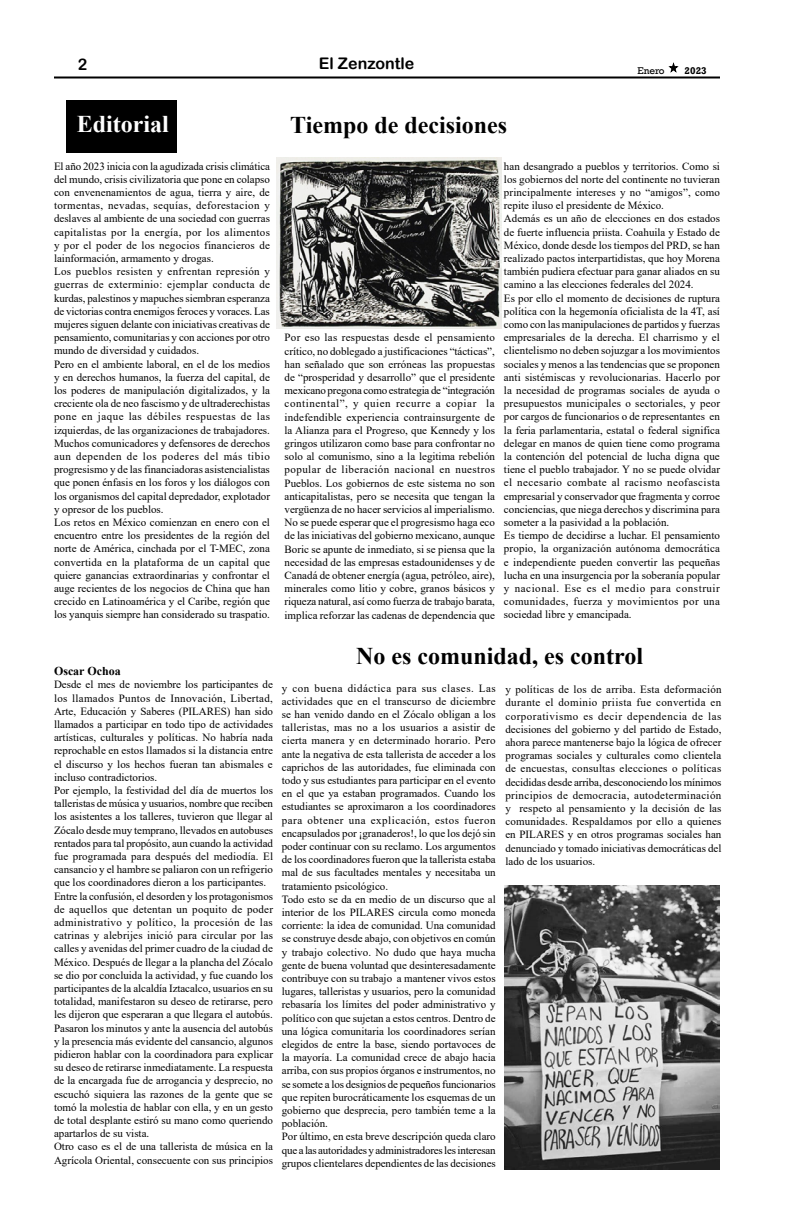
<style>
.page{position:relative;width:792px;height:1224px;background:#fff}
.page>*{position:absolute;margin:0;border:0;box-sizing:border-box;transform-origin:0 0}
.t1{font:700 24px "Times New Roman";color:#000}
.t2{font:700 24px "Times New Roman";color:#fff}
.t3{font:16px "Arial Rounded MT Bold";color:#000}
.t4{font:700 12px "Times New Roman";color:#000}
.t5{font:11px/13.2px "Times New Roman";color:#000}
.t6{font:10px "Rockwell";color:#000}
.t7{font:700 10px "Rockwell";color:#000}
</style>
<div class="page">
<svg style="left:668px;top:62px;width:11px;height:11px"></svg>
<hr style="left:54px;top:76px;width:666px;height:2px;background:#000">
<div style="left:66px;top:100px;width:111px;height:53px;background:#000"></div>
<img style="left:276px;top:158px;width:225px;height:170px">
<img style="left:504px;top:886px;width:216px;height:284px">
<h2 class="t3" style="left:78px;top:55px;width:11px">2</h2>
<h2 class="t3" style="left:319px;top:54px;width:97px">El Zenzontle</h2>
<h1 class="t2" style="left:77px;top:107px;width:94px">Editorial</h1>
<h1 class="t1" style="left:290px;top:108px;width:218px">Tiempo de decisiones</h1>
<p class="t6" style="left:637px;top:64px;width:29px">Enero</p>
<p class="t7" style="left:685px;top:64px;width:24px">2023</p>
<p class="t5" style="left:54px;top:159px;width:218px">El año 2023 inicia con la agudizada crisis climática del mundo, crisis civilizatoria que pone en colapso con envenenamientos de agua, tierra y aire, de tormentas, nevadas, sequías, deforestacion y deslaves al ambiente de una sociedad con guerras capitalistas por la energía, por los alimentos y por el poder de los negocios financieros de lainformación, armamento y drogas.<br>Los pueblos resisten y enfrentan represión y guerras de exterminio: ejemplar conducta de kurdas, palestinos y mapuches siembran esperanza de victorias contra enemigos feroces y voraces. Las mujeres siguen delante con iniciativas creativas de pensamiento, comunitarias y con acciones por otro mundo de diversidad y cuidados.<br>Pero en el ambiente laboral, en el de los medios y en derechos humanos, la fuerza del capital, de los poderes de manipulación digitalizados, y la creciente ola de neo fascismo y de ultraderechistas pone en jaque las débiles respuestas de las izquierdas, de las organizaciones de trabajadores.<br>Muchos comunicadores y defensores de derechos aun dependen de los poderes del más tibio progresismo y de las financiadoras asistencialistas que ponen énfasis en los foros y los diálogos con los organismos del capital depredador, explotador y opresor de los pueblos.<br>Los retos en México comienzan en enero con el encuentro entre los presidentes de la región del norte de América, cinchada por el T-MEC, zona convertida en la plataforma de un capital que quiere ganancias extraordinarias y confrontar el auge recientes de los negocios de China que han crecido en Latinoamérica y el Caribe, región que los yanquis siempre han considerado su traspatio.</p>
<p class="t5" style="left:285px;top:331px;width:212px;text-align:justify">Por eso las respuestas desde el pensamiento crítico, no doblegado a justificaciones “tácticas”, han señalado que son erróneas las propuestas de “prosperidad y desarrollo” que el presidente mexicano pregona como estrategia de “integración continental”, y quien recurre a copiar la indefendible experiencia contrainsurgente de la Alianza para el Progreso, que Kennedy y los gringos utilizaron como base para confrontar no solo al comunismo, sino a la legitima rebelión popular de liberación nacional en nuestros Pueblos. Los gobiernos de este sistema no son anticapitalistas, pero se necesita que tengan la vergüenza de no hacer servicios al imperialismo.<br>No se puede esperar que el progresismo haga eco de las iniciativas del gobierno mexicano, aunque Boric se apunte de inmediato, si se piensa que la necesidad de las empresas estadounidenses y de Canadá de obtener energía (agua, petróleo, aire), minerales como litio y cobre, granos básicos y riqueza natural, así como fuerza de trabajo barata, implica reforzar las cadenas de dependencia que</p>
<p class="t5" style="left:504px;top:159px;width:218px">han desangrado a pueblos y territorios. Como si los gobiernos del norte del continente no tuvieran principalmente intereses y no “amigos”, como repite iluso el presidente de México.<br>Además es un año de elecciones en dos estados de fuerte influencia priista. Coahuila y Estado de México, donde desde los tiempos del PRD, se han realizado pactos interpartidistas, que hoy Morena también pudiera efectuar para ganar aliados en su camino a las elecciones federales del 2024.<br>Es por ello el momento de decisiones de ruptura política con la hegemonía oficialista de la 4T, así como con las manipulaciones de partidos y fuerzas empresariales de la derecha. El charrismo y el clientelismo no deben sojuzgar a los movimientos sociales y menos a las tendencias que se proponen anti sistémiscas y revolucionarias. Hacerlo por la necesidad de programas sociales de ayuda o presupuestos municipales o sectoriales, y peor por cargos de funcionarios o de representantes en la feria parlamentaria, estatal o federal significa delegar en manos de quien tiene como programa la contención del potencial de lucha digna que tiene el pueblo trabajador. Y no se puede olvidar el necesario combate al racismo neofascista empresarial y conservador que fragmenta y corroe conciencias, que niega derechos y discrimina para someter a la pasividad a la población.<br>Es tiempo de decidirse a luchar. El pensamiento propio, la organización autónoma democrática e independiente pueden convertir las pequeñas lucha en una insurgencia por la soberanía popular y nacional. Ese es el medio para construir comunidades, fuerza y movimientos por una sociedad libre y emancipada.</p>
<h1 class="t1" style="left:356px;top:638px;width:288px">No es comunidad, es control</h1>
<p class="t4" style="left:54px;top:663px;width:68px">Oscar Ochoa</p>
<p class="t5" style="left:54px;top:678px;width:221px">Desde el mes de noviembre los participantes de los llamados Puntos de Innovación, Libertad, Arte, Educación y Saberes (PILARES) han sido llamados a participar en todo tipo de actividades artísticas, culturales y políticas. No habría nada reprochable en estos llamados si la distancia entre el discurso y los hechos fueran tan abismales e incluso contradictorios.<br>Por ejemplo, la festividad del día de muertos los talleristas de música y usuarios, nombre que reciben los asistentes a los talleres, tuvieron que llegar al Zócalo desde muy temprano, llevados en autobuses rentados para tal propósito, aun cuando la actividad fue programada para después del mediodía. El cansancio y el hambre se paliaron con un refrigerio que los coordinadores dieron a los participantes.<br>Entre la confusión, el desorden y los protagonismos de aquellos que detentan un poquito de poder administrativo y político, la procesión de las catrinas y alebrijes inició para circular por las calles y avenidas del primer cuadro de la ciudad de México. Después de llegar a la plancha del Zócalo se dio por concluida la actividad, y fue cuando los participantes de la alcaldía Iztacalco, usuarios en su totalidad, manifestaron su deseo de retirarse, pero les dijeron que esperaran a que llegara el autobús.<br>Pasaron los minutos y ante la ausencia del autobús y la presencia más evidente del cansancio, algunos pidieron hablar con la coordinadora para explicar su deseo de retirarse inmediatamente. La respuesta de la encargada fue de arrogancia y desprecio, no escuchó siquiera las razones de la gente que se tomó la molestia de hablar con ella, y en un gesto de total desplante estiró su mano como queriendo apartarlos de su vista.<br>Otro caso es el de una tallerista de música en la Agrícola Oriental, consecuente con sus principios</p>
<p class="t5" style="left:282px;top:681px;width:215px">y con buena didáctica para sus clases. Las actividades que en el transcurso de diciembre se han venido dando en el Zócalo obligan a los talleristas, mas no a los usuarios a asistir de cierta manera y en determinado horario. Pero ante la negativa de esta tallerista de acceder a los caprichos de las autoridades, fue eliminada con todo y sus estudiantes para participar en el evento en el que ya estaban programados. Cuando los estudiantes se aproximaron a los coordinadores para obtener una explicación, estos fueron encapsulados por ¡granaderos!, lo que los dejó sin poder continuar con su reclamo. Los argumentos de los coordinadores fueron que la tallerista estaba mal de sus facultades mentales y necesitaba un tratamiento psicológico.<br>Todo esto se da en medio de un discurso que al interior de los PILARES circula como moneda corriente: la idea de comunidad. Una comunidad se construye desde abajo, con objetivos en común y trabajo colectivo. No dudo que haya mucha gente de buena voluntad que desinteresadamente contribuye con su trabajo a mantener vivos estos lugares, talleristas y usuarios, pero la comunidad rebasaría los límites del poder administrativo y político con que sujetan a estos centros. Dentro de una lógica comunitaria los coordinadores serían elegidos de entre la base, siendo portavoces de la mayoría. La comunidad crece de abajo hacia arriba, con sus propios órganos e instrumentos, no se somete a los designios de pequeños funcionarios que repiten burocráticamente los esquemas de un gobierno que desprecia, pero también teme a la población.<br>Por último, en esta breve descripción queda claro que a las autoridades y administradores les interesan grupos clientelares dependientes de las decisiones</p>
<p class="t5" style="left:505px;top:683px;width:218px;text-align:justify">y políticas de los de arriba. Esta deformación durante el dominio priista fue convertida en corporativismo es decir dependencia de las decisiones del gobierno y del partido de Estado, ahora parece mantenerse bajo la lógica de ofrecer programas sociales y culturales como clientela de encuestas, consultas elecciones o políticas decididas desde arriba, desconociendo los mínimos principios de democracia, autodeterminación y respeto al pensamiento y la decisión de las comunidades. Respaldamos por ello a quienes en PILARES y en otros programas sociales han denunciado y tomado iniciativas democráticas del lado de los usuarios.</p>
</div>
